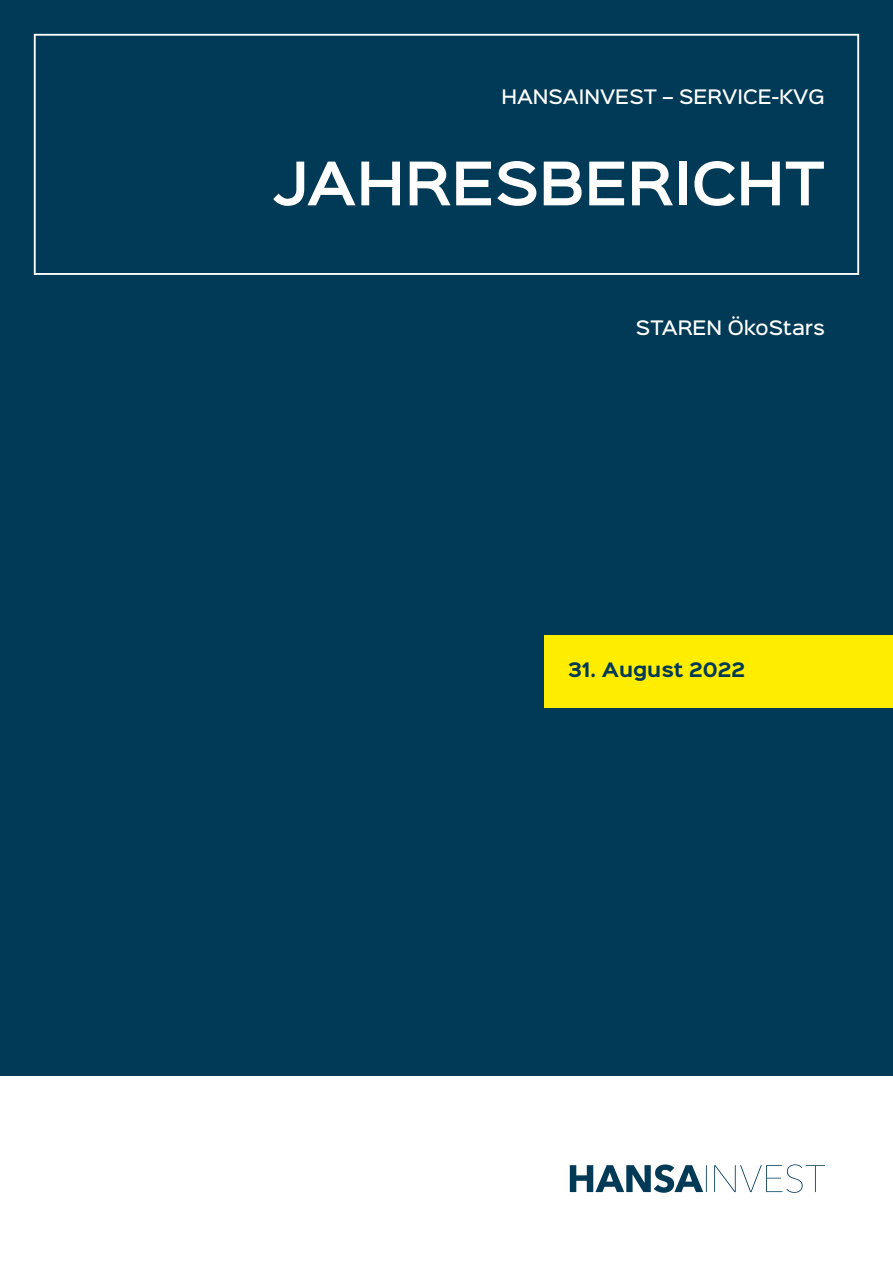
<style>
.page{position:relative;width:893px;height:1263px;background:#fff}
.page>*{position:absolute;margin:0;border:0;box-sizing:border-box;transform-origin:0 0}
.t1{font:600 54px "Sinkin Sans 600";color:#fff}
.t2{font:500 18px "Sinkin Sans 500";color:#fff}
.t3{font:700 18px "Sinkin Sans 700";color:#003a56}
</style>
<div class="page">
<div style="left:0;top:0;width:893px;height:1076px;background:#003a56"></div>
<div style="left:34px;top:34px;width:825px;height:241px;border:2px solid #fff"></div>
<svg style="left:570px;top:1164px;width:255px;height:29px"></svg>
<div style="left:544px;top:635px;width:349px;height:73px;background:#ffed00"></div>
<p class="t2" style="left:501px;top:81px;width:325px">HANSAINVEST – SERVICE-KVG</p>
<h1 class="t1" style="left:273px;top:136px;width:553px">JAHRESBERICHT</h1>
<p class="t2" style="left:636px;top:312px;width:190px">STAREN ÖkoStars</p>
<p class="t3" style="left:568px;top:660px;width:179px">31. August 2022</p>
</div>
